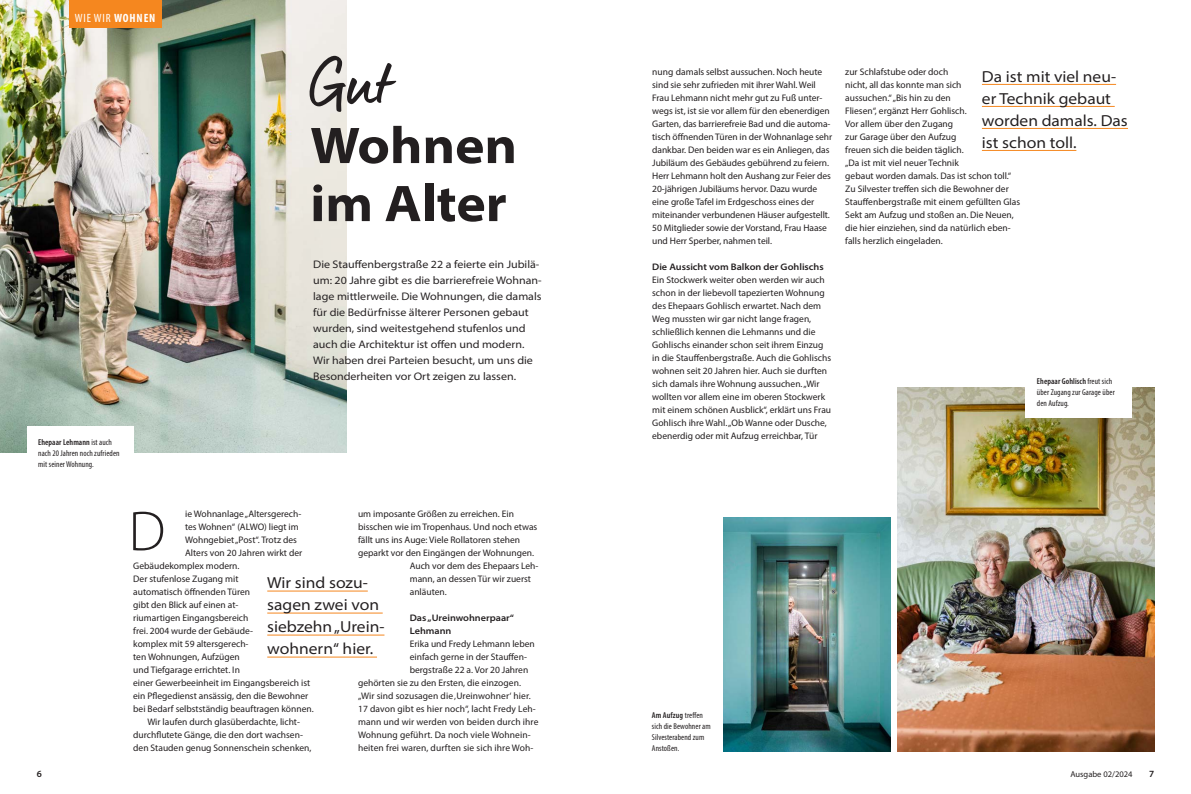
<style>
.page{position:relative;width:1191px;height:794px;background:#fff}
.page>*{position:absolute;margin:0;border:0;box-sizing:border-box;transform-origin:0 0}
.t1{font:70px "Lumios Marker";color:#231f20}
.WGH_Body_9_5pt_Initiale{font:300 56.7px "Myriad Pro";color:#231f20}
.t2{font:700 semi-expanded 51.9px/58px "Myriad Pro";color:#231f20}
.WGH_Zitat_16pt{font:semi-expanded 16px/22px "Myriad Pro";color:#231f20}
.Rubrik_12pt{font:condensed 12px "Myriad Pro";letter-spacing:.07em;color:#fff}
.WGh_Intro_11pt{font:semi-expanded 11px/16px "Myriad Pro";color:#231f20}
.WGH_Body_9_5pt{font:9.5px/13px "Myriad Pro";color:#231f20}
.WGH_Body_9_5pt_Initiale-2{font:9.5px "Myriad Pro";color:#231f20}
.WGH_Body_einzug{font:9.5px/13px "Myriad Pro";color:#231f20}
.WGH_Zwischenhead_9_5_neu{font:600 semi-expanded 9.5px/13px "Myriad Pro";color:#231f20}
.t3{font:600 9.5px "Myriad Pro";color:#231f20}
.WGH_BU_Cond_8_5pt{font:condensed 8.5px/11px "Myriad Pro";letter-spacing:.01em;color:#231f20}
.t4{font:8.5px "Myriad Pro";color:#231f20}
.s1{font-weight:700}
.s2{font-weight:600}
</style>
<div class="page">
<img style="left:0;top:0;width:346px;height:452px">
<hr style="left:982px;top:84px;width:134px;height:1px;background:#f5871f">
<hr style="left:982px;top:106px;width:132px;height:1px;background:#f5871f">
<hr style="left:982px;top:128px;width:146px;height:1px;background:#f5871f">
<hr style="left:982px;top:150px;width:94px;height:1px;background:#f5871f">
<img style="left:897px;top:387px;width:257px;height:364px">
<img style="left:723px;top:517px;width:167px;height:234px">
<div style="left:27px;top:427px;width:106px;height:51px;background:#fff"></div>
<div style="left:1025px;top:366px;width:107px;height:51px;background:#fff"></div>
<hr style="left:267px;top:590px;width:101px;height:1px;background:#f5871f">
<hr style="left:267px;top:612px;width:116px;height:1px;background:#f5871f">
<hr style="left:267px;top:634px;width:117px;height:1px;background:#f5871f">
<hr style="left:267px;top:656px;width:110px;height:1px;background:#f5871f">
<div style="left:69px;top:0;width:92px;height:27px;background:#f5871f"></div>
<p class="Rubrik_12pt" style="left:75px;top:10px;width:82px">WIE WIR <span class="s1">WOHNEN</span></p>
<p class="WGH_BU_Cond_8_5pt" style="left:38px;top:436px;width:83px"><span class="s2">Ehepaar Lehmann</span> ist auch nach 20 Jahren noch zufrieden mit seiner Wohnung.</p>
<p class="t1" style="left:310px;top:37px;width:84px">Gut</p>
<p class="t2" style="left:310px;top:115px;width:208px">Wohnen im Alter</p>
<p class="WGh_Intro_11pt" style="left:313px;top:256px;width:230px">Die Stauffenbergstraße 22 a feierte ein Jubilä&shy;um: 20 Jahre gibt es die barrierefreie Wohnan&shy;lage mittlerweile. Die Wohnungen, die damals für die Bedürfnisse älterer Personen gebaut wurden, sind weitestgehend stufenlos und auch die Architektur ist offen und modern.<br>Wir haben drei Parteien besucht, um uns die Besonderheiten vor Ort zeigen zu lassen.</p>
<p class="WGH_Body_einzug" style="left:358px;top:507px;width:157px">um imposante Größen zu erreichen. Ein</p>
<p class="WGH_Body_einzug" style="left:358px;top:520px;width:181px">bisschen wie im Tropenhaus. Und noch etwas</p>
<p class="WGH_Body_einzug" style="left:358px;top:533px;width:164px">fällt uns ins Auge: Viele Rollatoren stehen</p>
<p class="WGH_Body_einzug" style="left:358px;top:546px;width:177px">geparkt vor den Eingängen der Wohnungen.</p>
<p class="WGH_Body_einzug" style="left:410px;top:559px;width:130px">Auch vor dem des Ehepaars Leh-</p>
<p class="WGH_Body_einzug" style="left:410px;top:572px;width:123px">mann, an dessen Tür wir zuerst</p>
<p class="WGH_Body_einzug" style="left:410px;top:585px;width:38px">anläuten.</p>
<p class="WGH_Zwischenhead_9_5_neu" style="left:410px;top:611px;width:106px">Das „Ureinwohnerpaar“<br>Lehmann</p>
<p class="WGH_Body_9_5pt" style="left:410px;top:637px;width:127px">Erika und Fredy Lehmann leben</p>
<p class="WGH_Body_9_5pt" style="left:410px;top:650px;width:119px">einfach gerne in der Stauffen-</p>
<p class="WGH_Body_9_5pt" style="left:410px;top:663px;width:120px">bergstraße 22 a. Vor 20 Jahren</p>
<p class="WGH_Body_9_5pt" style="left:358px;top:676px;width:165px">gehörten sie zu den Ersten, die einzogen.</p>
<p class="WGH_Body_9_5pt" style="left:358px;top:689px;width:174px">„Wir sind sozusagen die ‚Ureinwohner‘ hier.</p>
<p class="WGH_Body_9_5pt" style="left:358px;top:702px;width:179px">17 davon gibt es hier noch“, lacht Fredy Leh-</p>
<p class="WGH_Body_9_5pt" style="left:358px;top:715px;width:182px">mann und wir werden von beiden durch ihre</p>
<p class="WGH_Body_9_5pt" style="left:358px;top:728px;width:174px">Wohnung geführt. Da noch viele Wohnein-</p>
<p class="WGH_Body_9_5pt" style="left:358px;top:741px;width:177px">heiten frei waren, durften sie sich ihre Woh-</p>
<p class="WGH_Body_9_5pt_Initiale" style="left:129px;top:497px;width:38px">D</p>
<p class="WGH_Body_9_5pt_Initiale-2" style="left:185px;top:508px;width:118px">ie Wohnanlage „Altersgerech-</p>
<p class="WGH_Body_9_5pt_Initiale-2" style="left:185px;top:521px;width:115px">tes Wohnen“ (ALWO) liegt im</p>
<p class="WGH_Body_9_5pt_Initiale-2" style="left:185px;top:534px;width:113px">Wohngebiet „Post“. Trotz des</p>
<p class="WGH_Body_9_5pt_Initiale-2" style="left:185px;top:547px;width:119px">Alters von 20 Jahren wirkt der</p>
<p class="WGH_Body_9_5pt_Initiale-2" style="left:133px;top:560px;width:108px">Gebäudekomplex modern.</p>
<p class="WGH_Body_9_5pt_Initiale-2" style="left:133px;top:573px;width:107px">Der stufenlose Zugang mit</p>
<p class="WGH_Body_9_5pt_Initiale-2" style="left:133px;top:586px;width:118px">automatisch öffnenden Türen</p>
<p class="WGH_Body_9_5pt_Initiale-2" style="left:133px;top:599px;width:107px">gibt den Blick auf einen at-</p>
<p class="WGH_Body_9_5pt_Initiale-2" style="left:133px;top:612px;width:117px">riumartigen Eingangsbereich</p>
<p class="WGH_Body_9_5pt_Initiale-2" style="left:133px;top:625px;width:121px">frei. 2004 wurde der Gebäude-</p>
<p class="WGH_Body_9_5pt_Initiale-2" style="left:133px;top:638px;width:117px">komplex mit 59 altersgerech-</p>
<p class="WGH_Body_9_5pt_Initiale-2" style="left:133px;top:651px;width:108px">ten Wohnungen, Aufzügen</p>
<p class="WGH_Body_9_5pt_Initiale-2" style="left:133px;top:664px;width:108px">und Tiefgarage errichtet. In</p>
<p class="WGH_Body_9_5pt_Initiale-2" style="left:133px;top:677px;width:179px">einer Gewerbeeinheit im Eingangsbereich ist</p>
<p class="WGH_Body_9_5pt_Initiale-2" style="left:133px;top:690px;width:176px">ein Pflegedienst ansässig, den die Bewohner</p>
<p class="WGH_Body_9_5pt_Initiale-2" style="left:133px;top:703px;width:182px">bei Bedarf selbstständig beauftragen können.</p>
<p class="WGH_Body_einzug" style="left:133px;top:715px;width:180px;text-indent:14px">Wir laufen durch glasüberdachte, licht&shy;durchflutete Gänge, die den dort wachsen&shy;den Stauden genug Sonnenschein schenken,</p>
<p class="WGH_Zitat_16pt" style="left:267px;top:571px;width:119px">Wir sind sozu&shy;sagen zwei von siebzehn „Urein&shy;wohnern“ hier.</p>
<p class="WGH_Body_9_5pt" style="left:652px;top:65px;width:181px">nung damals selbst aussuchen. Noch heute sind sie sehr zufrieden mit ihrer Wahl. Weil Frau Lehmann nicht mehr gut zu Fuß unter&shy;wegs ist, ist sie vor allem für den ebenerdigen Garten, das barrierefreie Bad und die automa&shy;tisch öffnenden Türen in der Wohnanlage sehr dankbar. Den beiden war es ein Anliegen, das Jubiläum des Gebäudes gebührend zu feiern.<br>Herr Lehmann holt den Aushang zur Feier des 20-jährigen Jubiläums hervor. Dazu wurde eine große Tafel im Erdgeschoss eines der miteinander verbundenen Häuser aufgestellt.<br>50 Mitglieder sowie der Vorstand, Frau Haase und Herr Sperber, nahmen teil.</p>
<p class="WGH_Zwischenhead_9_5_neu" style="left:652px;top:260px;width:173px">Die Aussicht vom Balkon der Gohlischs</p>
<p class="WGH_Body_9_5pt" style="left:652px;top:273px;width:180px">Ein Stockwerk weiter oben werden wir auch schon in der liebevoll tapezierten Wohnung des Ehepaars Gohlisch erwartet. Nach dem Weg mussten wir gar nicht lange fragen, schließlich kennen die Lehmanns und die Gohlischs einander schon seit ihrem Einzug in die Stauffenbergstraße. Auch die Gohlischs wohnen seit 20 Jahren hier. Auch sie durften sich damals ihre Wohnung aussuchen. „Wir wollten vor allem eine im oberen Stockwerk mit einem schönen Ausblick“, erklärt uns Frau Gohlisch ihre Wahl. „Ob Wanne oder Dusche, ebenerdig oder mit Aufzug erreichbar, Tür</p>
<p class="WGH_Body_9_5pt" style="left:845px;top:65px;width:176px">zur Schlafstube oder doch<br>nicht, all das konnte man sich<br>aussuchen.“ „Bis hin zu den<br>Fliesen“, ergänzt Herr Gohlisch.<br>Vor allem über den Zugang<br>zur Garage über den Aufzug<br>freuen sich die beiden täglich.<br>„Da ist mit viel neuer Technik<br>gebaut worden damals. Das ist schon toll.“ Zu Silvester treffen sich die Bewohner der Stauffenbergstraße mit einem gefüllten Glas Sekt am Aufzug und stoßen an. Die Neuen, die hier einziehen, sind da natürlich eben&shy;falls herzlich eingeladen.</p>
<p class="WGH_Zitat_16pt" style="left:982px;top:65px;width:147px">Da ist mit viel neu&shy;er Technik gebaut worden damals. Das ist schon toll.</p>
<p class="WGH_BU_Cond_8_5pt" style="left:1037px;top:375px;width:79px"><span class="s2">Ehepaar Gohlisch</span> freut sich über Zugang zur Garage über den Aufzug.</p>
<p class="WGH_BU_Cond_8_5pt" style="left:652px;top:710px;width:60px"><span class="s2">Am Aufzug</span> treffen sich die Bewohner am<br>Silvesterabend zum<br>Anstoßen.</p>
<p class="t3" style="left:37px;top:768px;width:7px">6</p>
<p class="t4" style="left:1070px;top:769px;width:63px">Ausgabe 02/2024</p>
<p class="t3" style="left:1149px;top:768px;width:7px">7</p>
</div>
